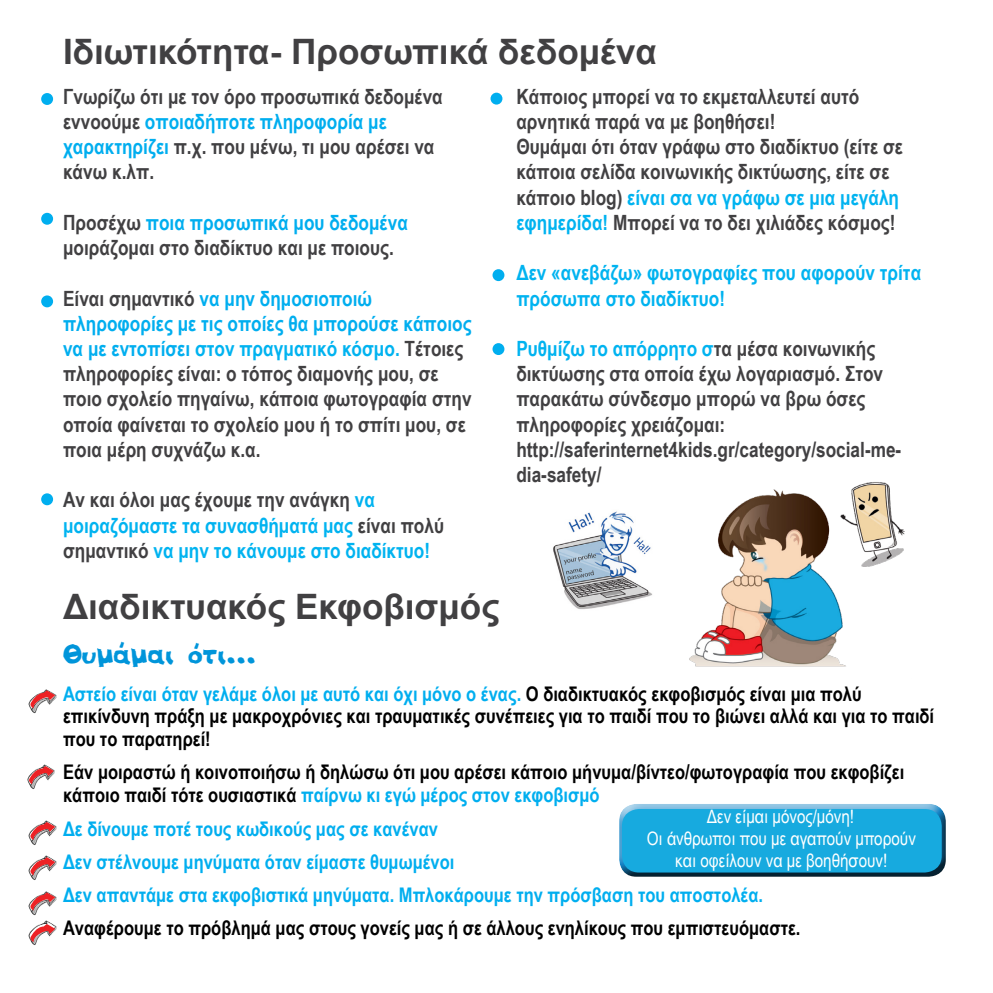
<style>
.page{position:relative;width:993px;height:993px;background:#fff}
.page>*{position:absolute;margin:0;border:0;box-sizing:border-box;transform-origin:0 0}
.t1{font:36.75px "PF Amateur Flat Solid";color:#0095da}
.t2{font:700 35px "Arial";color:#414042}
.t3{font:700 21px/25.2px "Arial Narrow";color:#414042}
.t4{font:700 21px/25.2px "Arial Narrow";color:#00b3f0}
.t5{font:700 20.12px/22.8px "Arial Narrow";color:#000}
.t6{font:700 20.12px/33.2px "Arial Narrow";color:#00aeef}
.t7{font:18.55px/22.2px "Arial Narrow";color:#fff;text-align:center}
.s1{color:#00aeef}
.s2{color:#00b3f0}
.s3{color:#414042}
</style>
<div class="page">
<div style="left:41px;top:93px;width:12px;height:12px;background:#00aeef;border-radius:50%"></div>
<div style="left:490px;top:93px;width:12px;height:12px;background:#00aeef;border-radius:50%"></div>
<div style="left:41px;top:213px;width:12px;height:12px;background:#00aeef;border-radius:50%"></div>
<div style="left:492px;top:269px;width:12px;height:12px;background:#00aeef;border-radius:50%"></div>
<div style="left:41px;top:295px;width:12px;height:12px;background:#00aeef;border-radius:50%"></div>
<div style="left:41px;top:493px;width:12px;height:12px;background:#00aeef;border-radius:50%"></div>
<div style="left:492px;top:343px;width:12px;height:12px;background:#00aeef;border-radius:50%"></div>
<img style="left:28px;top:689px;width:29px;height:25px">
<svg style="left:30px;top:690px;width:25px;height:19px"></svg>
<img style="left:27px;top:764px;width:28px;height:25px">
<svg style="left:28px;top:765px;width:26px;height:20px"></svg>
<img style="left:28px;top:820px;width:29px;height:25px">
<svg style="left:30px;top:821px;width:25px;height:19px"></svg>
<img style="left:28px;top:855px;width:29px;height:25px">
<svg style="left:30px;top:856px;width:25px;height:20px"></svg>
<img style="left:28px;top:891px;width:29px;height:54px">
<svg style="left:30px;top:892px;width:25px;height:19px"></svg>
<svg style="left:30px;top:923px;width:25px;height:19px"></svg>
<img style="left:689px;top:482px;width:216px;height:185px">
<img style="left:553px;top:511px;width:99px;height:98px">
<div style="left:611px;top:803px;width:347px;height:74px;background:#000;opacity:.75"></div>
<div style="left:621px;top:808px;width:320px;height:64px;background:#17aadf;border-radius:17px"></div>
<h2 class="t2" style="left:63px;top:27px;width:595px">Ιδιωτικότητα- Προσωπικά δεδομένα</h2>
<p class="t3" style="left:63px;top:83px;width:381px">Γνωρίζω ότι με τον όρο προσωπικά δεδομένα εννοούμε <span class="s1">οποιαδήποτε πληροφορία με χαρακτηρίζει</span> π.χ. που μένω, τι μου αρέσει να κάνω κ.λπ.</p>
<p class="t3" style="left:63px;top:209px;width:346px">Προσέχω <span class="s1">ποια προσωπικά μου δεδομένα </span>μοιράζομαι στο διαδίκτυο και με ποιους.</p>
<p class="t3" style="left:63px;top:284px;width:410px">Είναι σημαντικό <span class="s1">να μην δημοσιοποιώ πληροφορίες με τις οποίες θα μπορούσε κάποιος να με εντοπίσει</span> <span class="s2">στον πραγματικό κόσμο.</span> Τέτοιες πληροφορίες είναι: ο τόπος διαμονής μου, σε ποιο σχολείο πηγαίνω, κάποια φωτογραφία στην οποία φαίνεται το σχολείο μου ή το σπίτι μου, σε ποια μέρη συχνάζω κ.α.</p>
<p class="t4" style="left:63px;top:486px;width:382px"><span class="s3">Αν και όλοι μας έχουμε την ανάγκη</span> να μοιραζόμαστε τα συνασθήματά μας <span class="s3">είναι πολύ σημαντικό</span> να μην το κάνουμε στο διαδίκτυο!</p>
<h2 class="t2" style="left:63px;top:582px;width:438px">Διαδικτυακός Εκφοβισμός</h2>
<h1 class="t1" style="left:63px;top:631px;width:194px">Θυμάμαι ότι...</h1>
<p class="t3" style="left:516px;top:83px;width:388px">Κάποιος μπορεί να το εκμεταλλευτεί αυτό αρνητικά παρά να με βοηθήσει!<br>Θυμάμαι ότι όταν γράφω στο διαδίκτυο (είτε σε κάποια σελίδα κοινωνικής δικτύωσης, είτε σε κάποιο blog) <span class="s2">είναι σα να γράφω σε μια μεγάλη εφημερίδα!</span> Μπορεί να το δει χιλιάδες κόσμος!</p>
<p class="t4" style="left:516px;top:259px;width:406px">Δεν «ανεβάζω» φωτογραφίες που αφορούν τρίτα πρόσωπα στο διαδίκτυο!</p>
<p class="t3" style="left:516px;top:335px;width:386px"><span class="s2">Ρυθμίζω το απόρρητο σ</span>τα μέσα κοινωνικής δικτύωσης στα οποία έχω λογαριασμό. Στον παρακάτω σύνδεσμο μπορώ να βρω όσες πληροφορίες χρειάζομαι: http://saferinternet4kids.gr/category/social-me&shy;dia-safety/</p>
<p class="t5" style="left:63px;top:681px;width:872px"><span class="s1">Aστείο είναι όταν γελάμε όλοι με αυτό και όχι μόνο ο ένας.</span> Ο διαδικτυακός εκφοβισμός είναι μια πολύ επικίνδυνη πράξη με μακροχρόνιες και τραυματικές συνέπειες για το παιδί που το βιώνει αλλά και για το παιδί που το παρατηρεί!</p>
<p class="t5" style="left:63px;top:759px;width:842px">Εάν μοιραστώ ή κοινοποιήσω ή δηλώσω ότι μου αρέσει κάποιο μήνυμα/βίντεο/φωτογραφία που εκφοβίζει κάποιο παιδί τότε ουσιαστικά <span class="s1">παίρνω κι εγώ μέρος στον εκφοβισμό</span></p>
<p class="t6" style="left:63px;top:810px;width:701px">Δε δίνουμε ποτέ τους κωδικούς μας σε κανέναν<br>Δεν στέλνουμε μηνύματα όταν είμαστε θυμωμένοι<br>Δεν απαντάμε στα εκφοβιστικά μηνύματα. Μπλοκάρουμε την πρόσβαση του αποστολέα.</p>
<p class="t5" style="left:63px;top:915px;width:738px">Αναφέρουμε το πρόβλημά μας στους γονείς μας ή σε άλλους ενηλίκους που εμπιστευόμαστε.</p>
<p class="t7" style="left:646px;top:803px;width:270px">Δεν είμαι μόνος/μόνη!<br>Οι άνθρωποι που με αγαπούν μπορούν και οφείλουν να με βοηθήσουν!</p>
</div>
